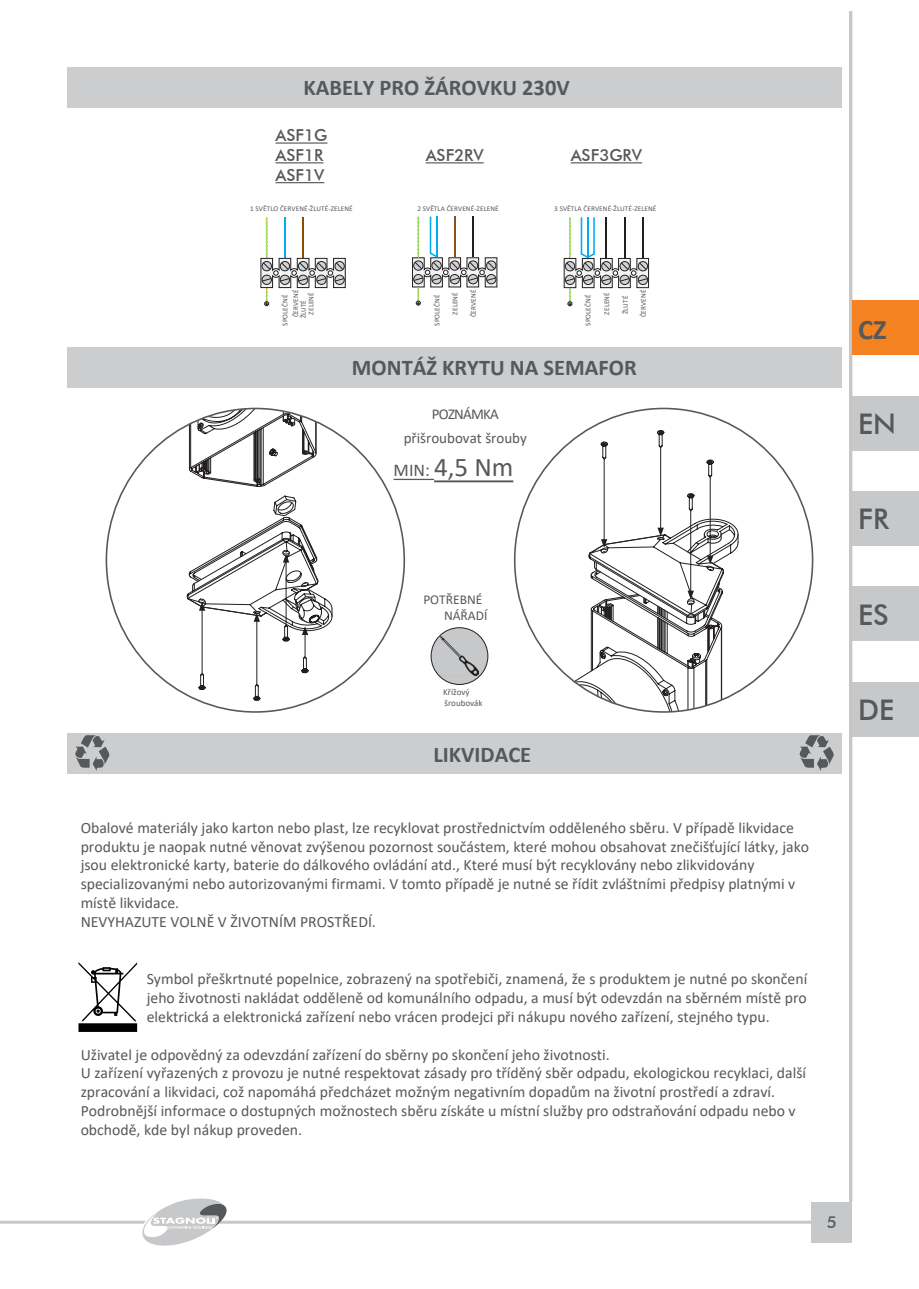
<style>
.page{position:relative;width:919px;height:1289px;background:#fff}
.page>*{position:absolute;margin:0;border:0;box-sizing:border-box;transform-origin:0 0}
.titoli{font:500 28.35px "Futura BT";color:#57585a}
.titoli-2{font:700 28.35px "Calibri";color:#57585a}
.t1{font:27px "Calibri";color:#57585a}
.titoli-3{font:700 22.5px "Calibri";color:#57585a}
.t2{font:500 16.5px "Futura BT";color:#57585a}
.titoli-4{font:15.75px/18.9px "Calibri";color:#57585a}
.t3{font:15px/24.2px "Calibri";color:#57585a;text-align:center}
.t4{font:13.5px "Calibri";color:#57585a}
.t5{font:9px "Calibri";color:#57585a}
.menu2{font:7.2px "Calibri";letter-spacing:.01em;color:#57585a}
.s1{font-size:18px}
</style>
<div class="page">
<div style="left:811px;top:1201px;width:41px;height:41px;background:#c7c8ca"></div>
<hr style="left:0;top:1220px;width:824px;height:3px;background:#c7c8ca">
<svg style="left:137px;top:1198px;width:93px;height:48px"></svg>
<div style="left:67px;top:732px;width:774px;height:41px;background:#cccdcf"></div>
<svg style="left:78px;top:962px;width:59px;height:59px"></svg>
<div style="left:78px;top:1023px;width:59px;height:8px;background:#000;border:2px solid #000"></div>
<svg style="left:260px;top:217px;width:85px;height:89px"></svg>
<svg style="left:75px;top:735px;width:35px;height:35px"></svg>
<svg style="left:799px;top:735px;width:35px;height:35px"></svg>
<svg style="left:563px;top:217px;width:86px;height:89px"></svg>
<hr style="left:586px;top:217px;width:2px;height:41px;background:#00aeef">
<hr style="left:284px;top:217px;width:2px;height:41px;background:#00aeef">
<hr style="left:302px;top:217px;width:2px;height:41px;background:#904a01">
<svg style="left:412px;top:216px;width:85px;height:89px"></svg>
<hr style="left:436px;top:216px;width:1px;height:41px;background:#00aeef">
<div style="left:67px;top:67px;width:774px;height:40px;background:#cccdcf"></div>
<div style="left:67px;top:347px;width:774px;height:40px;background:#cccdcf"></div>
<div style="left:431px;top:627px;width:57px;height:57px;background:#c7c8ca;border-radius:50%"></div>
<div style="left:431px;top:627px;width:57px;height:57px;border:1px solid #231f20;border-radius:50%"></div>
<img style="left:440px;top:636px;width:39px;height:39px">
<svg style="left:573px;top:430px;width:167px;height:282px"></svg>
<svg style="left:183px;top:408px;width:151px;height:292px"></svg>
<hr style="left:275px;top:142px;width:52px;height:2px;background:#57585a">
<hr style="left:275px;top:162px;width:48px;height:1px;background:#57585a">
<hr style="left:275px;top:182px;width:49px;height:1px;background:#57585a">
<hr style="left:425px;top:162px;width:58px;height:1px;background:#57585a">
<hr style="left:570px;top:162px;width:72px;height:1px;background:#57585a">
<hr style="left:849px;top:11px;width:3px;height:1190px;background:#c6c6c6">
<div style="left:852px;top:396px;width:66px;height:54px;background:#c7c8ca"></div>
<div style="left:852px;top:491px;width:66px;height:54px;background:#c7c8ca"></div>
<div style="left:852px;top:586px;width:66px;height:55px;background:#c7c8ca"></div>
<div style="left:852px;top:682px;width:66px;height:54px;background:#c7c8ca"></div>
<div style="left:852px;top:301px;width:66px;height:54px;background:#f58220"></div>
<hr style="left:454px;top:216px;width:1px;height:41px;background:#8c501d">
<hr style="left:472px;top:216px;width:2px;height:41px;background:#231f20">
<hr style="left:605px;top:217px;width:2px;height:41px;background:#231f20">
<hr style="left:623px;top:217px;width:2px;height:41px;background:#231f20">
<hr style="left:642px;top:217px;width:2px;height:41px;background:#231f20">
<hr style="left:393px;top:479px;width:41px;height:1px;background:#57585a">
<hr style="left:434px;top:480px;width:79px;height:2px;background:#57585a">
<p class="titoli-3" style="left:303px;top:72px;width:267px">KABELY PRO ŽÁROVKU 230V</p>
<p class="t2" style="left:275px;top:125px;width:53px">ASF1G</p>
<p class="t2" style="left:275px;top:145px;width:49px">ASF1R</p>
<p class="t2" style="left:275px;top:165px;width:50px">ASF1V</p>
<p class="menu2" style="left:250px;top:203px;width:104px">1 SVĚTLO ČERVENÉ-ŽLUTÉ-ZELENÉ</p>
<p class="t2" style="left:425px;top:145px;width:60px">ASF2RV</p>
<p class="t2" style="left:570px;top:145px;width:73px">ASF3GRV</p>
<p class="menu2" style="left:417px;top:204px;width:83px">2 SVĚTLA ČERVENÉ-ZELENÉ</p>
<p class="menu2" style="left:554px;top:203px;width:104px">3 SVĚTLA ČERVENÉ-ŽLUTÉ-ZELENÉ</p>
<p class="menu2" style="left:280px;top:326px;width:32px;rotate:-90deg">SPOLEČNÉ</p>
<p class="menu2" style="left:291px;top:317px;width:29px;rotate:-90deg">ČERVENÉ</p>
<p class="menu2" style="left:298px;top:318px;width:20px;rotate:-90deg">ŽLUTÉ</p>
<p class="menu2" style="left:306px;top:314px;width:24px;rotate:-90deg">ZELENÉ</p>
<p class="menu2" style="left:432px;top:326px;width:32px;rotate:-90deg">SPOLEČNÉ</p>
<p class="menu2" style="left:450px;top:314px;width:24px;rotate:-90deg">ZELENÉ</p>
<p class="menu2" style="left:468px;top:317px;width:29px;rotate:-90deg">ČERVENÉ</p>
<p class="menu2" style="left:583px;top:326px;width:32px;rotate:-90deg">SPOLEČNÉ</p>
<p class="menu2" style="left:601px;top:314px;width:24px;rotate:-90deg">ZELENÉ</p>
<p class="menu2" style="left:620px;top:314px;width:20px;rotate:-90deg">ŽLUTÉ</p>
<p class="menu2" style="left:638px;top:317px;width:29px;rotate:-90deg">ČERVENÉ</p>
<p class="titoli-3" style="left:352px;top:352px;width:286px">MONTÁŽ KRYTU NA SEMAFOR</p>
<p class="t3" style="left:403px;top:401px;width:125px">POZNÁMKA přišroubovat šrouby</p>
<p class="t1" style="left:393px;top:448px;width:121px"><span class="s1">MIN:</span> 4,5 Nm</p>
<p class="t4" style="left:423px;top:590px;width:61px">POTŘEBNÉ</p>
<p class="t4" style="left:444px;top:606px;width:45px">NÁŘADÍ</p>
<p class="t5" style="left:443px;top:686px;width:28px">Křížový</p>
<p class="t5" style="left:444px;top:697px;width:40px">šroubovák</p>
<p class="titoli-3" style="left:433px;top:738px;width:99px">LIKVIDACE</p>
<p class="titoli-4" style="left:81px;top:817px;width:730px">Obalové materiály jako karton nebo plast, lze recyklovat prostřednictvím odděleného sběru. V případě likvidace produktu je naopak nutné věnovat zvýšenou pozornost součástem, které mohou obsahovat znečišťující látky, jako jsou elektronické karty, baterie do dálkového ovládání atd., Které musí být recyklovány nebo zlikvidovány specializovanými nebo autorizovanými firmami. V tomto případě je nutné se řídit zvláštními předpisy platnými v místě likvidace.<br>NEVYHAZUTE VOLNĚ V ŽIVOTNÍM PROSTŘEDÍ.</p>
<p class="titoli-4" style="left:147px;top:968px;width:662px;text-align:justify">Symbol přeškrtnuté popelnice, zobrazený na spotřebiči, znamená, že s produktem je nutné po skončení jeho životnosti nakládat odděleně od komunálního odpadu, a musí být odevzdán na sběrném místě pro elektrická a elektronická zařízení nebo vrácen prodejci při nákupu nového zařízení, stejného typu.</p>
<p class="titoli-4" style="left:81px;top:1044px;width:726px">Uživatel je odpovědný za odevzdání zařízení do sběrny po skončení jeho životnosti.<br>U zařízení vyřazených z provozu je nutné respektovat zásady pro tříděný sběr odpadu, ekologickou recyklaci, další zpracování a likvidaci, což napomáhá předcházet možným negativním dopadům na životní prostředí a zdraví.<br>Podrobnější informace o dostupných možnostech sběru získáte u místní služby pro odstraňování odpadu nebo v obchodě, kde byl nákup proveden.</p>
<p class="titoli-2" style="left:858px;top:309px;width:30px">CZ</p>
<p class="titoli" style="left:858px;top:407px;width:39px">EN</p>
<p class="titoli" style="left:858px;top:502px;width:32px">FR</p>
<p class="titoli" style="left:858px;top:597px;width:32px">ES</p>
<p class="titoli" style="left:858px;top:693px;width:38px">DE</p>
<p class="t2" style="left:826px;top:1211px;width:11px">5</p>
</div>
